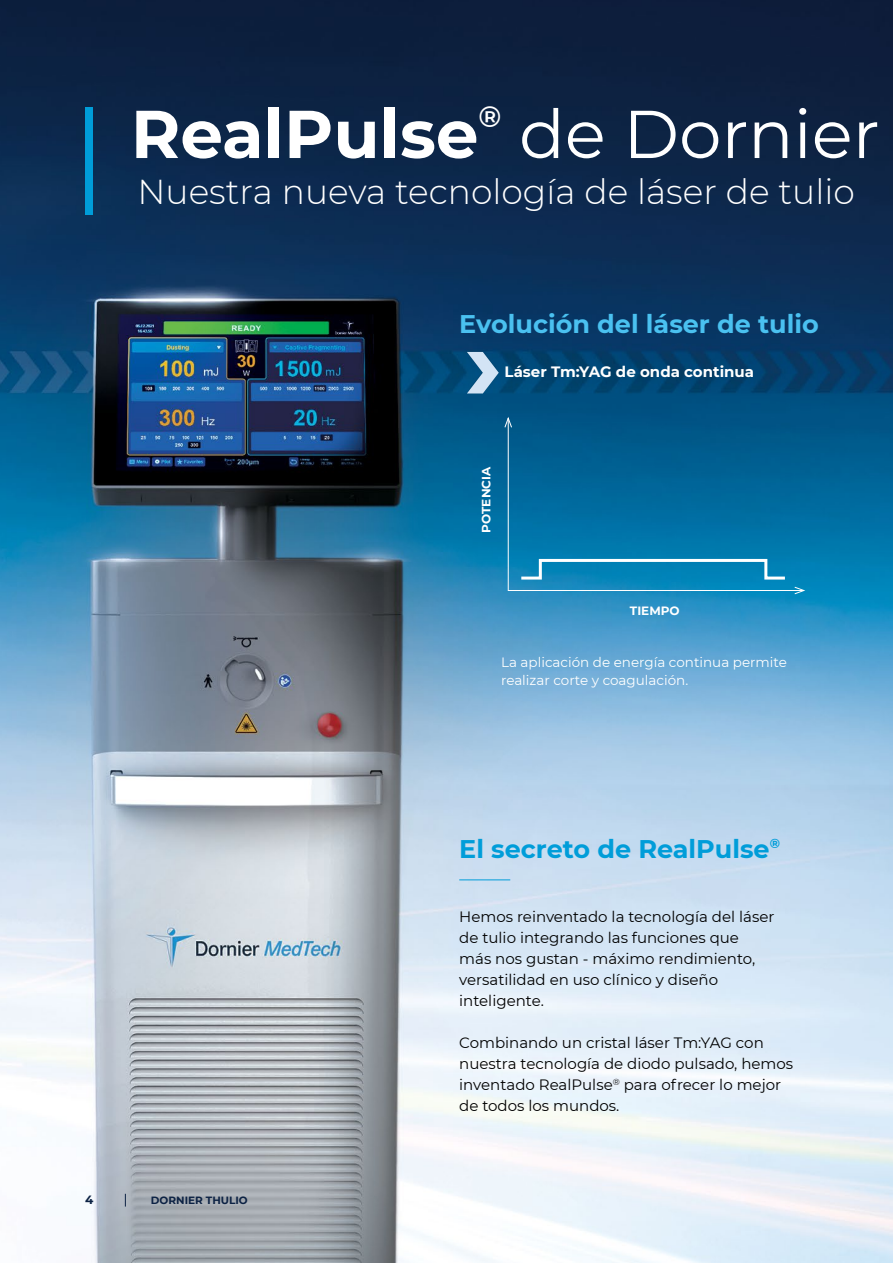
<style>
.page{position:relative;width:893px;height:1263px;background:#fff}
.page>*{position:absolute;margin:0;border:0;box-sizing:border-box;transform-origin:0 0}
.t1{font:700 67.5px "Montserrat";color:#fff}
.t2{font:67.5px "Montserrat";color:#fff}
.t3{font:300 34.5px "Montserrat";color:#fff}
.t4{font:600 28.8px "Montserrat";color:#fff}
.t5{font:700 25.5px "Montserrat";color:#4ac1f0}
.t6{font:700 25.5px "Montserrat";color:#009dd9}
.t7{font:15px/21px "Montserrat";color:#000}
.t8{font:700 15px "Montserrat";color:#fff}
.t9{font:13.5px/18px "Montserrat";color:#fff}
.t10{font:700 12px "Montserrat";color:#fff}
.t11{font:700 12px "Montserrat";color:#0c2244}
.t12{font:700 10.5px "Montserrat";color:#0c2244}
</style>
<div class="page">
<img style="left:0;top:0;width:893px;height:1263px">
<svg style="left:125px;top:1194px;width:1px;height:12px"></svg>
<div style="left:85px;top:107px;width:7px;height:107px;background:#009dd9"></div>
<hr style="left:459px;top:879px;width:51px;height:1px;background:#009dd9">
<svg style="left:507px;top:417px;width:298px;height:174px;background:#036a9c"></svg>
<svg style="left:504px;top:416px;width:8px;height:12px"></svg>
<svg style="left:794px;top:586px;width:12px;height:9px"></svg>
<svg style="left:518px;top:557px;width:270px;height:24px;background:#2592c0"></svg>
<svg style="left:467px;top:352px;width:32px;height:41px"></svg>
<h1 class="t1" style="left:131px;top:85px;width:349px">RealPulse</h1>
<h3 class="t4" style="left:478px;top:96px;width:24px">®</h3>
<h1 class="t2" style="left:519px;top:88px;width:362px">de Dornier</h1>
<h2 class="t3" style="left:138px;top:168px;width:719px">Nuestra nueva tecnología de láser de tulio</h2>
<h3 class="t5" style="left:459px;top:305px;width:361px">Evolución del láser de tulio</h3>
<p class="t8" style="left:505px;top:361px;width:251px">Láser Tm:YAG de onda continua</p>
<p class="t10" style="left:478px;top:533px;width:68px;rotate:-90deg">POTENCIA</p>
<p class="t10" style="left:630px;top:602px;width:51px">TIEMPO</p>
<p class="t9" style="left:501px;top:653px;width:287px">La aplicación de energía continua permite realizar corte y coagulación.</p>
<h3 class="t6" style="left:459px;top:831px;width:322px">El secreto de RealPulse<sup>®</sup></h3>
<p class="t11" style="left:85px;top:1191px;width:10px">4</p>
<p class="t12" style="left:151px;top:1193px;width:98px">DORNIER THULIO</p>
<p class="t7" style="left:459px;top:905px;width:317px">Hemos reinventado la tecnología del láser de tulio integrando las funciones que más nos gustan - máximo rendimiento, versatilidad en uso clínico y diseño inteligente.</p>
<p class="t7" style="left:459px;top:1031px;width:336px">Combinando un cristal láser Tm:YAG con nuestra tecnología de diodo pulsado, hemos inventado RealPulse<sup>®</sup> para ofrecer lo mejor de todos los mundos.</p>
</div>
